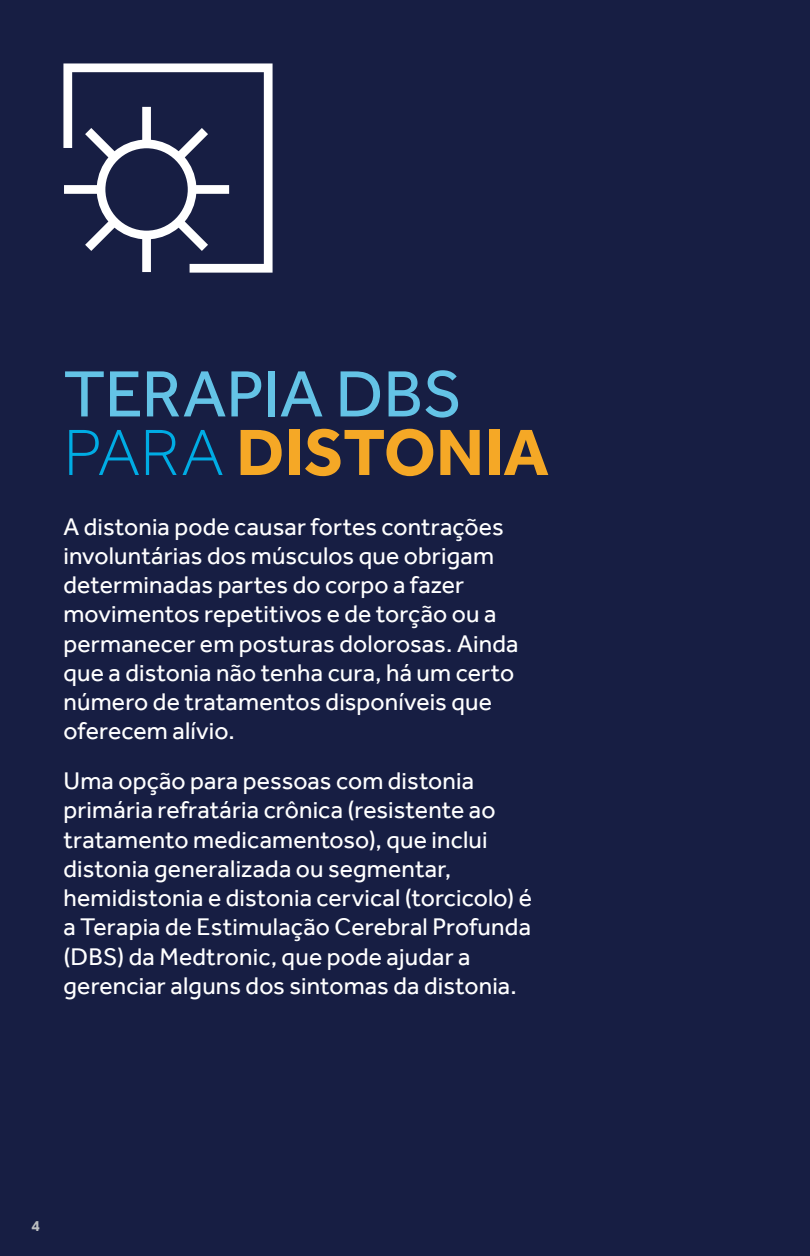
<style>
.page{position:relative;width:810px;height:1256px;background:#171e43}
.page>*{position:absolute;margin:0;border:0;box-sizing:border-box;transform-origin:0 0}
.t1{font:67.5px/58.5px "Effra";letter-spacing:-.005em;color:#64c3e6}
.t2{font:24.75px/29.2px "Effra";letter-spacing:.005em;color:#fff}
.t3{font:700 15.75px "Effra";color:#bcbec0}
.s1{font-weight:300;color:#00ace4}
.s2{font-weight:700;color:#f5a826}
</style>
<div class="page">
<svg style="left:63px;top:63px;width:210px;height:210px"></svg>
<svg style="left:64px;top:107px;width:165px;height:165px"></svg>
<h1 class="t1" style="left:63px;top:364px;width:487px">TERAPIA DBS<br><span class="s1">PARA</span> <span class="s2">DISTONIA</span></h1>
<p class="t2" style="left:63px;top:511px;width:457px">A distonia pode causar fortes contrações involuntárias dos músculos que obrigam determinadas partes do corpo a fazer movimentos repetitivos e de torção ou a permanecer em posturas dolorosas. Ainda que a distonia não tenha cura, há um certo número de tratamentos disponíveis que oferecem alívio.</p>
<p class="t2" style="left:63px;top:766px;width:470px">Uma opção para pessoas com distonia primária refratária crônica (resistente ao tratamento medicamentoso), que inclui distonia generalizada ou segmentar, hemidistonia e distonia cervical (torcicolo) é a Terapia de Estimulação Cerebral Profunda (DBS) da Medtronic, que pode ajudar a gerenciar alguns dos sintomas da distonia.</p>
<p class="t3" style="left:32px;top:1216px;width:10px">4</p>
</div>
